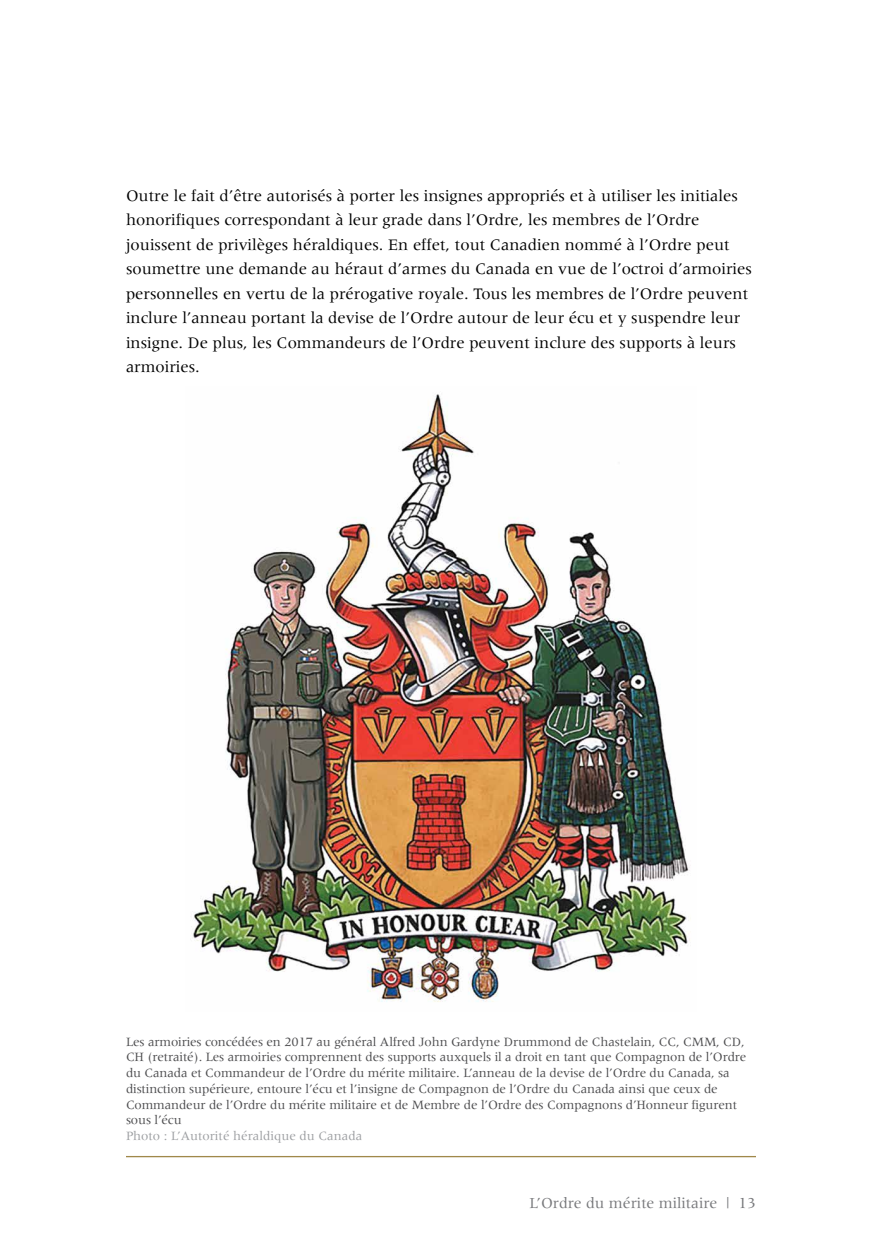
<style>
.page{position:relative;width:882px;height:1260px;background:#fff}
.page>*{position:absolute;margin:0;border:0;box-sizing:border-box;transform-origin:0 0}
._00_Body_Copy{font:16.62px/24.5px "Meridien";color:#000}
.t1{font:15.75px "Meridien";color:#77787b}
._02_Photo_Captions{font:13.12px/15.8px "Meridien";letter-spacing:-.01em;color:#4d4d4f}
.s1{color:#9d9fa2}
</style>
<div class="page">
<img style="left:193px;top:394px;width:497px;height:608px">
<hr style="left:126px;top:1156px;width:630px;height:1px;background:#a0884a">
<p class="_00_Body_Copy" style="left:126px;top:183px;width:627px">Outre le fait d’être autorisés à porter les insignes appropriés et à utiliser les initiales honorifiques correspondant à leur grade dans l’Ordre, les membres de l’Ordre jouissent de privilèges héraldiques. En effet, tout Canadien nommé à l’Ordre peut soumettre une demande au héraut d’armes du Canada en vue de l’octroi d’armoiries personnelles en vertu de la prérogative royale. Tous les membres de l’Ordre peuvent inclure l’anneau portant la devise de l’Ordre autour de leur écu et y suspendre leur insigne. De plus, les Commandeurs de l’Ordre peuvent inclure des supports à leurs armoiries.</p>
<p class="_02_Photo_Captions" style="left:126px;top:1034px;width:622px">Les armoiries concédées en 2017 au général Alfred John Gardyne Drummond de Chastelain, CC, CMM, CD, CH (retraité). Les armoiries comprennent des supports auxquels il a droit en tant que Compagnon de l’Ordre du Canada et Commandeur de l’Ordre du mérite militaire. L’anneau de la devise de l’Ordre du Canada, sa distinction supérieure, entoure l’écu et l’insigne de Compagnon de l’Ordre du Canada ainsi que ceux de Commandeur de l’Ordre du mérite militaire et de Membre de l’Ordre des Compagnons d’Honneur figurent sous l’écu<br><span class="s1">Photo : L’Autorité héraldique du Canada</span></p>
<p class="t1" style="left:530px;top:1194px;width:228px">L’Ordre du mérite militaire | 13</p>
</div>
